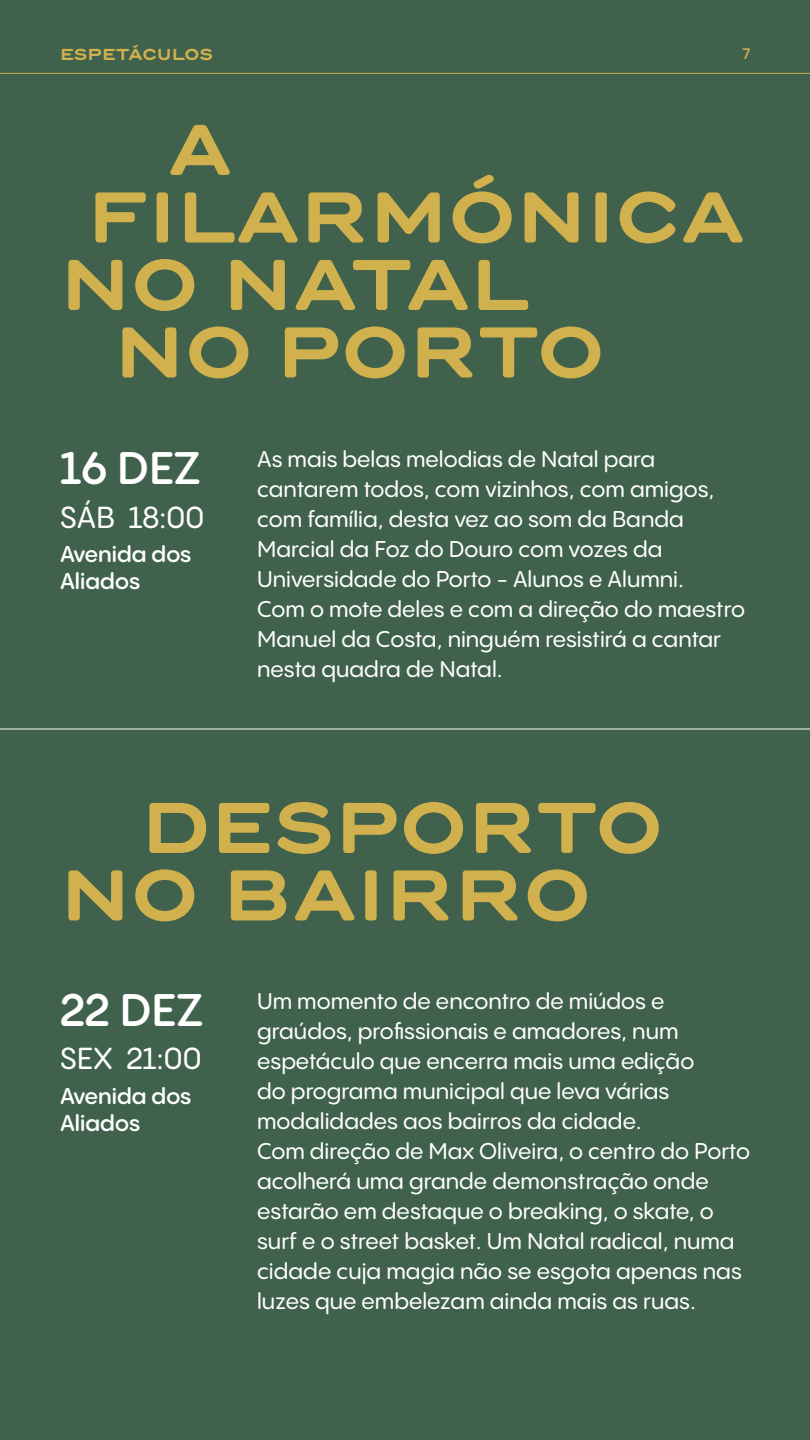
<style>
.page{position:relative;width:810px;height:1440px;background:#40614c}
.page>*{position:absolute;margin:0;border:0;box-sizing:border-box;transform-origin:0 0}
.t1{font:700 67.5px/67.5px "Trio Grotesk";color:#d1b04e}
.t2{font:600 45px "PP Pangram Sans Rounded";color:#fff}
.t3{font:500 30px "PP Pangram Sans Rounded";color:#fff}
.t4{font:500 22.5px/30px "PP Pangram Sans Rounded";color:#fff}
.t5{font:600 22.5px/27px "PP Pangram Sans Rounded";color:#fff}
.t6{font:700 15px "Trio Grotesk";color:#d1b04e}
.t7{font:600 15px "PP Pangram Sans Rounded";color:#d1b04e}
</style>
<div class="page">
<hr style="left:0;top:729px;width:810px;height:1px;background:#fff">
<hr style="left:0;top:73px;width:810px;height:1px;background:#d1b04e">
<p class="t6" style="left:60px;top:44px;width:155px">ESPETÁCULOS</p>
<p class="t7" style="left:742px;top:44px;width:9px">7</p>
<h1 class="t1" style="left:168px;top:112px;width:66px">A</h1>
<h1 class="t1" style="left:87px;top:180px;width:659px">FILARMÓNICA</h1>
<h1 class="t1" style="left:60px;top:247px;width:471px">NO NATAL</h1>
<h1 class="t1" style="left:114px;top:315px;width:492px">NO PORTO</h1>
<h2 class="t2" style="left:60px;top:438px;width:142px">16 DEZ</h2>
<h3 class="t3" style="left:60px;top:498px;width:146px">SÁB 18:00</h3>
<p class="t5" style="left:60px;top:540px;width:133px">Avenida dos<br>Aliados</p>
<p class="t4" style="left:257px;top:444px;width:489px">As mais belas melodias de Natal para cantarem todos, com vizinhos, com amigos, com família, desta vez ao som da Banda Marcial da Foz do Douro com vozes da Universidade do Porto - Alunos e Alumni.<br>Com o mote deles e com a direção do maestro Manuel da Costa, ninguém resistirá a cantar nesta quadra de Natal.</p>
<h1 class="t1" style="left:60px;top:790px;width:605px;text-indent:81px">DESPORTO<br>NO BAIRRO</h1>
<h2 class="t2" style="left:60px;top:980px;width:145px">22 DEZ</h2>
<h3 class="t3" style="left:60px;top:1039px;width:143px">SEX 21:00</h3>
<p class="t5" style="left:60px;top:1082px;width:133px">Avenida dos<br>Aliados</p>
<p class="t4" style="left:257px;top:986px;width:494px">Um momento de encontro de miúdos e graúdos, profissionais e amadores, num espetáculo que encerra mais uma edição<br>do programa municipal que leva várias modalidades aos bairros da cidade.<br>Com direção de Max Oliveira, o centro do Porto acolherá uma grande demonstração onde estarão em destaque o breaking, o skate, o surf e o street basket. Um Natal radical, numa cidade cuja magia não se esgota apenas nas luzes que embelezam ainda mais as ruas.</p>
</div>
